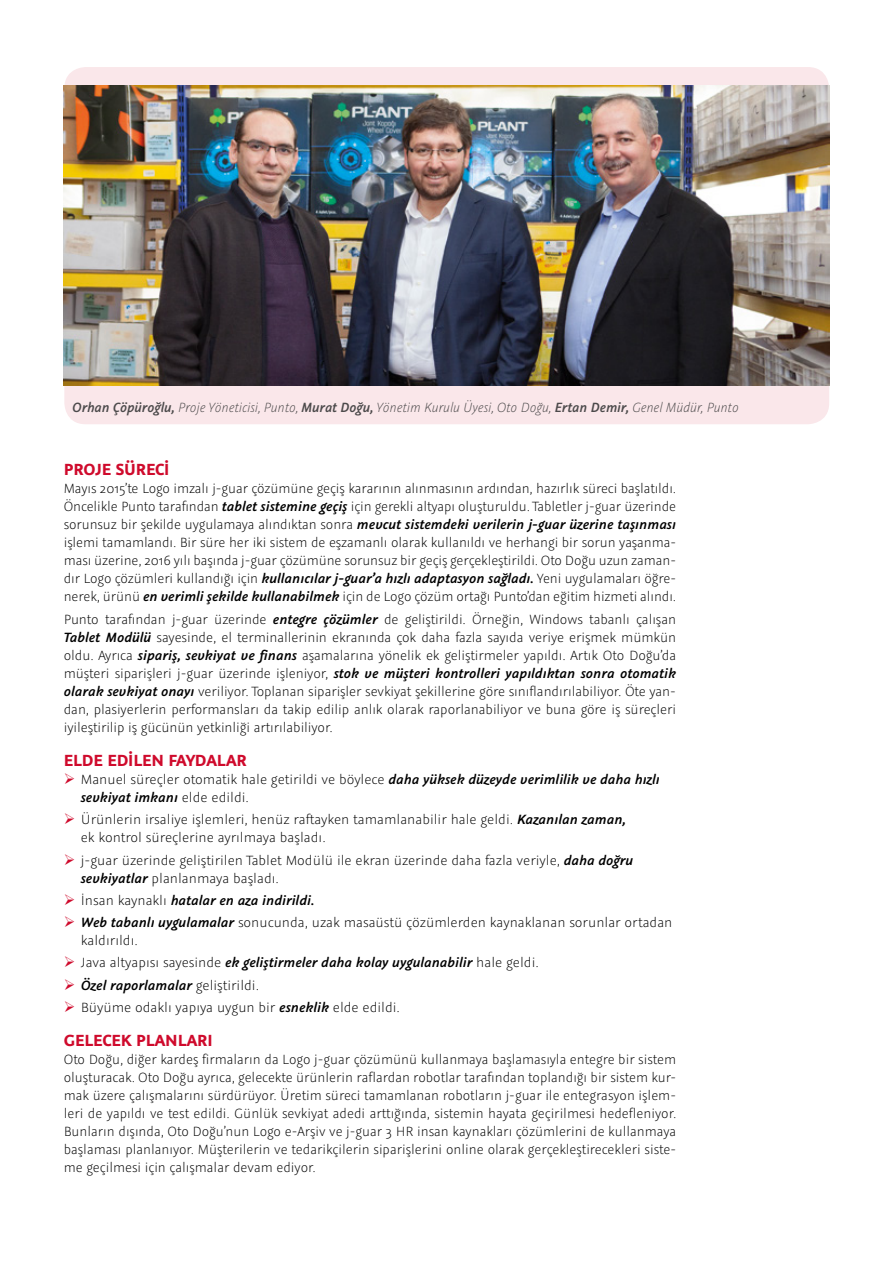
<style>
.page{position:relative;width:893px;height:1263px;background:#fff}
.page>*{position:absolute;margin:0;border:0;box-sizing:border-box;transform-origin:0 0}
.Arabaslik{font:700 18px "Graublau Sans";letter-spacing:-.01em;color:#cf0a2c}
.t1{font:300 15px/18px "Graublau Sans";color:#000}
.t2{font:italic 15px "Graublau Sans Smbold";color:#000}
.t3{font:italic 300 15px "Graublau Sans";letter-spacing:-.005em;color:#4c4a4b;scale:.96 1}
.s1{font-family:"Graublau Sans Smbold";font-weight:400}
.s2{font-family:"Graublau Sans Smbold";font-weight:400;font-style:italic}
.s3{color:#cf0a2c}
.s4{font-family:"Graublau Sans";font-weight:300;font-style:normal}
</style>
<div class="page">
<div style="left:64px;top:67px;width:765px;height:357px;background:#fae7ea;border-radius:21px"></div>
<img style="left:64px;top:85px;width:765px;height:300px">
<p class="t3" style="left:72px;top:398px;width:696px"><span class="s1">Orhan Çöpüroğlu,</span> Proje Yöneticisi, Punto, <span class="s1">Murat Doğu,</span> Yönetim Kurulu Üyesi, Oto Doğu, <span class="s1">Ertan Demir,</span> Genel Müdür, Punto</p>
<p class="Arabaslik" style="left:64px;top:459px;width:107px">PROJE SÜRECİ</p>
<p class="t1" style="left:64px;top:480px;width:614px;text-align:justify">Mayıs 2015’te Logo imzalı j-guar çözümüne geçiş kararının alınmasının ardından, hazırlık süreci başlatıldı.<br>Öncelikle Punto tarafından <span class="s2">tablet sistemine geçiş</span> için gerekli altyapı oluşturuldu. Tabletler j-guar üzerinde sorunsuz bir şekilde uygulamaya alındıktan sonra <span class="s2">mevcut sistemdeki verilerin j-guar üzerine taşınması </span>işlemi tamamlandı. Bir süre her iki sistem de eşzamanlı olarak kullanıldı ve herhangi bir sorun yaşanma&shy;ması üzerine, 2016 yılı başında j-guar çözümüne sorunsuz bir geçiş gerçekleştirildi. Oto Doğu uzun zaman&shy;dır Logo çözümleri kullandığı için <span class="s2">kullanıcılar j-guar’a hızlı adaptasyon sağladı.</span> Yeni uygulamaları öğre&shy;nerek, ürünü <span class="s2">en verimli şekilde kullanabilmek</span> için de Logo çözüm ortağı Punto’dan eğitim hizmeti alındı.</p>
<p class="t1" style="left:64px;top:610px;width:614px;text-align:justify">Punto tarafından j-guar üzerinde <span class="s2">entegre çözümler</span> de geliştirildi. Örneğin, Windows tabanlı çalışan <span class="s2">Tablet Modülü</span> sayesinde, el terminallerinin ekranında çok daha fazla sayıda veriye erişmek mümkün oldu. Ayrıca <span class="s2">sipariş, sevkiyat ve finans</span> aşamalarına yönelik ek geliştirmeler yapıldı. Artık Oto Doğu’da müşteri siparişleri j-guar üzerinde işleniyor, <span class="s2">stok ve müşteri kontrolleri yapıldıktan sonra otomatik olarak sevkiyat onayı</span> veriliyor. Toplanan siparişler sevkiyat şekillerine göre sınıflandırılabiliyor. Öte yan&shy;dan, plasiyerlerin performansları da takip edilip anlık olarak raporlanabiliyor ve buna göre iş süreçleri iyileştirilip iş gücünün yetkinliği artırılabiliyor.</p>
<p class="Arabaslik" style="left:64px;top:749px;width:185px">ELDE EDİLEN FAYDALAR</p>
<p class="t1" style="left:81px;top:770px;width:581px;text-indent:-17px"><span class="s3">➢</span> Manuel süreçler otomatik hale getirildi ve böylece <span class="s2">daha yüksek düzeyde verimlilik ve daha hızlı sevkiyat imkanı</span> elde edildi.</p>
<p class="t1" style="left:81px;top:811px;width:547px;text-indent:-17px"><span class="s3">➢</span> Ürünlerin irsaliye işlemleri, henüz raftayken tamamlanabilir hale geldi. <span class="s2">Kazanılan zaman, </span>ek kontrol süreçlerine ayrılmaya başladı.</p>
<p class="t1" style="left:81px;top:851px;width:554px;text-indent:-17px"><span class="s3">➢</span> j-guar üzerinde geliştirilen Tablet Modülü ile ekran üzerinde daha fazla veriyle, <span class="s2">daha doğru sevkiyatlar</span> planlanmaya başladı.</p>
<p class="t2" style="left:64px;top:890px;width:252px"><span class="s3">➢</span> <span class="s4">İnsan kaynaklı</span> hatalar en aza indirildi.</p>
<p class="t1" style="left:81px;top:913px;width:593px;text-indent:-17px"><span class="s3">➢</span> <span class="s2">Web tabanlı uygulamalar</span> sonucunda, uzak masaüstü çözümlerden kaynaklanan sorunlar ortadan kaldırıldı.</p>
<p class="t2" style="left:64px;top:953px;width:476px"><span class="s3">➢</span> <span class="s4">Java altyapısı sayesinde</span> ek geliştirmeler daha kolay uygulanabilir <span class="s4">hale geldi.</span></p>
<p class="t2" style="left:64px;top:975px;width:197px"><span class="s3">➢</span> Özel raporlamalar <span class="s4">geliştirildi.</span></p>
<p class="t1" style="left:64px;top:998px;width:337px"><span class="s3">➢</span> Büyüme odaklı yapıya uygun bir <span class="s2">esneklik</span> elde edildi.</p>
<p class="Arabaslik" style="left:64px;top:1029px;width:150px">GELECEK PLANLARI</p>
<p class="t1" style="left:64px;top:1050px;width:614px;text-align:justify">Oto Doğu, diğer kardeş firmaların da Logo j-guar çözümünü kullanmaya başlamasıyla entegre bir sistem oluşturacak. Oto Doğu ayrıca, gelecekte ürünlerin raflardan robotlar tarafından toplandığı bir sistem kur&shy;mak üzere çalışmalarını sürdürüyor. Üretim süreci tamamlanan robotların j-guar ile entegrasyon işlem&shy;leri de yapıldı ve test edildi. Günlük sevkiyat adedi arttığında, sistemin hayata geçirilmesi hedefleniyor.<br>Bunların dışında, Oto Doğu’nun Logo e-Arşiv ve j-guar 3 HR insan kaynakları çözümlerini de kullanmaya başlaması planlanıyor. Müşterilerin ve tedarikçilerin siparişlerini online olarak gerçekleştirecekleri siste&shy;me geçilmesi için çalışmalar devam ediyor.</p>
</div>
